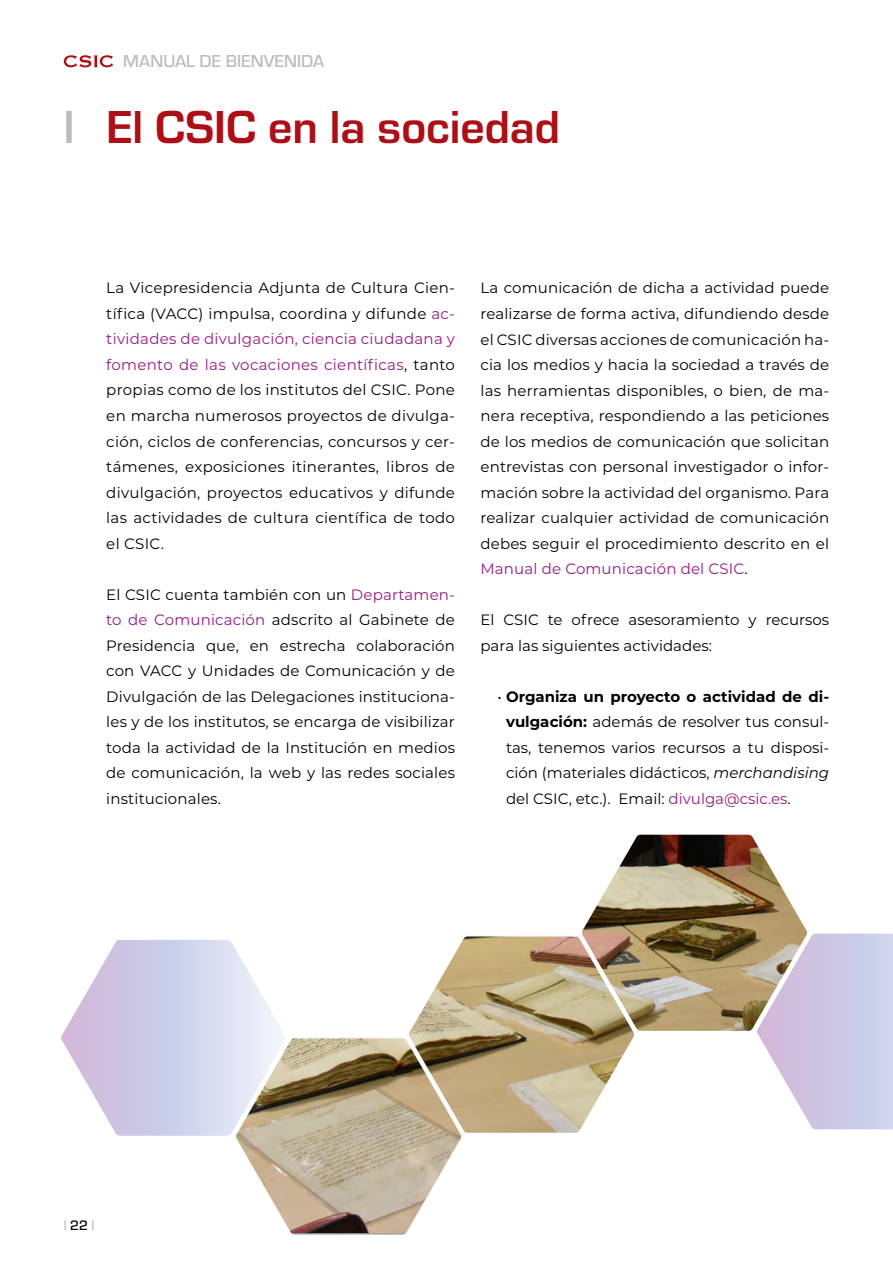
<style>
.page{position:relative;width:893px;height:1263px;background:#fff}
.page>*{position:absolute;margin:0;border:0;box-sizing:border-box;transform-origin:0 0}
.Titular{font:700 48px "Eurostile";color:#ae0e16}
.t1{font:700 48px "Eurostile";color:#bcbcbc}
.t2{font:500 18px "Eurostile";color:#bcbcbc}
.Body_Text{font:15px/25.5px "Montserrat";color:#000;text-align:justify}
.First_Paragraph{font:15px/25.5px "Montserrat";letter-spacing:.02em;color:#000;text-align:justify}
.t3{font:500 14.25px "Eurostile";color:#bcbcbc}
.s1{color:#951b81}
.s2{font-weight:700}
.s3{font-style:italic}
.s4{color:#000}
</style>
<div class="page">
<svg style="left:64px;top:55px;width:49px;height:12px"></svg>
<svg style="left:61px;top:940px;width:174px;height:196px"></svg>
<svg style="left:235px;top:834px;width:572px;height:401px"></svg>
<svg style="left:756px;top:932px;width:137px;height:199px;background:#d1ccdf"></svg>
<p class="t2" style="left:123px;top:49px;width:202px">MANUAL DE BIENVENIDA</p>
<p class="t1" style="left:64px;top:92px;width:12px">l</p>
<p class="Titular" style="left:106px;top:92px;width:455px">El CSIC en la sociedad</p>
<p class="First_Paragraph" style="left:106px;top:275px;width:350px">La Vicepresidencia Adjunta de Cultura Cien&shy;tífica (VACC) impulsa, coordina y difunde <span class="s1">ac&shy;tividades de divulgación, ciencia ciudadana y fomento de las vocaciones científicas</span>, tanto propias como de los institutos del CSIC. Pone en marcha numerosos proyectos de divulga&shy;ción, ciclos de conferencias, concursos y cer&shy;támenes, exposiciones itinerantes, libros de divulgación, proyectos educativos y difunde las actividades de cultura científica de todo el CSIC.</p>
<p class="Body_Text" style="left:106px;top:581px;width:350px">El CSIC cuenta también con un <span class="s1">Departamen&shy;to de Comunicación</span> adscrito al Gabinete de Presidencia que, en estrecha colaboración con VACC y Unidades de Comunicación y de Divulgación de las Delegaciones instituciona&shy;les y de los institutos, se encarga de visibilizar toda la actividad de la Institución en medios de comunicación, la web y las redes sociales institucionales.</p>
<p class="Body_Text" style="left:480px;top:275px;width:350px">La comunicación de dicha a actividad puede realizarse de forma activa, difundiendo desde el CSIC diversas acciones de comunicación ha&shy;cia los medios y hacia la sociedad a través de las herramientas disponibles, o bien, de ma&shy;nera receptiva, respondiendo a las peticiones de los medios de comunicación que solicitan entrevistas con personal investigador o infor&shy;mación sobre la actividad del organismo. Para realizar cualquier actividad de comunicación debes seguir el procedimiento descrito en el <span class="s1">Manual de Comunicación del CSIC</span>.</p>
<p class="Body_Text" style="left:480px;top:607px;width:350px">El CSIC te ofrece asesoramiento y recursos para las siguientes actividades:</p>
<p class="Body_Text" style="left:506px;top:683px;width:325px;text-indent:-9px">• <span class="s2">Organiza un proyecto o actividad de di&shy;vulgación:</span> además de resolver tus consul&shy;tas, tenemos varios recursos a tu disposi&shy;ción (materiales didácticos, <span class="s3">merchandising </span>del CSIC, etc.). Email: <span class="s1">divulga@csic.es</span>.</p>
<p class="t3" style="left:64px;top:1215px;width:32px">l <span class="s4">22</span> l</p>
</div>
